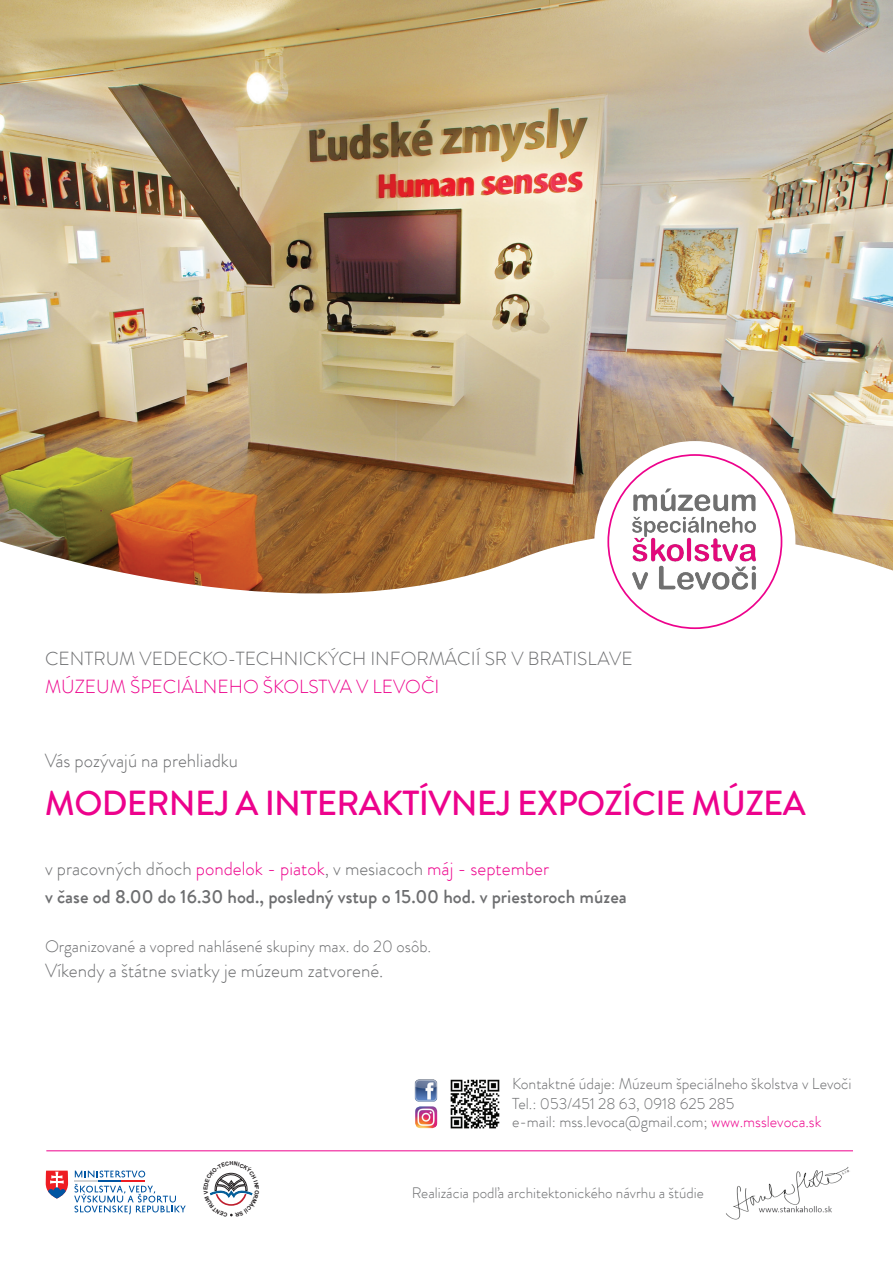
<style>
.page{position:relative;width:893px;height:1263px;background:#fff}
.page>*{position:absolute;margin:0;border:0;box-sizing:border-box;transform-origin:0 0}
.t1{font:500 34.65px "Brandon Grotesque";letter-spacing:-.02em;color:#ed028c}
.t2{font:500 18.9px/28.7px "Brandon Grotesque";color:#6d6e70}
.t3{font:300 18.9px "Brandon Grotesque";color:#6d6e70}
.t4{font:300 18.9px "Brandon Grotesque";color:#ed028c}
.t5{font:300 16.8px "Brandon Grotesque";color:#6d6e70}
.t6{font:300 15.75px/20px "Brandon Grotesque";color:#6d6e70}
.t7{font:300 15.15px "Brandon Grotesque";color:#6d6e70}
.s1{font-weight:300}
.s2{font-weight:300;color:#ed028c}
.s3{color:#ed028c}
</style>
<div class="page">
<img style="left:0;top:0;width:893px;height:447px">
<img style="left:0;top:447px;width:893px;height:147px">
<svg style="left:74px;top:1170px;width:112px;height:44px"></svg>
<svg style="left:46px;top:1170px;width:22px;height:28px"></svg>
<img style="left:726px;top:1167px;width:124px;height:53px">
<img style="left:414px;top:1079px;width:24px;height:23px">
<img style="left:415px;top:1106px;width:22px;height:22px">
<img style="left:450px;top:1079px;width:50px;height:50px">
<hr style="left:46px;top:1150px;width:807px;height:1px;background:#ed028c">
<div style="left:594px;top:441px;width:201px;height:201px;background:#fff;border-radius:50%"></div>
<img style="left:628px;top:482px;width:133px;height:115px">
<svg style="left:209px;top:1172px;width:44px;height:45px"></svg>
<p class="t3" style="left:45px;top:645px;width:589px">CENTRUM VEDECKO-TECHNICKÝCH INFORMÁCIÍ SR V BRATISLAVE</p>
<p class="t4" style="left:45px;top:674px;width:396px">MÚZEUM ŠPECIÁLNEHO ŠKOLSTVA V LEVOČI</p>
<p class="t3" style="left:45px;top:747px;width:195px">Vás pozývajú na prehliadku</p>
<h1 class="t1" style="left:45px;top:779px;width:762px">MODERNEJ A INTERAKTÍVNEJ EXPOZÍCIE MÚZEA</h1>
<p class="t2" style="left:45px;top:854px;width:583px"><span class="s1">v pracovných dňoch</span> <span class="s2">pondelok - piatok</span><span class="s1">, v mesiacoch</span> <span class="s2">máj - september<br></span>v čase od 8.00 do 16.30 hod., posledný vstup o 15.00 hod. v priestoroch múzea</p>
<p class="t5" style="left:45px;top:935px;width:388px">Organizované a vopred nahlásené skupiny max. do 20 osôb.</p>
<p class="t3" style="left:45px;top:957px;width:340px">Víkendy a štátne sviatky je múzeum zatvorené.</p>
<p class="t6" style="left:512px;top:1074px;width:341px">Kontaktné údaje: Múzeum špeciálneho školstva v Levoči<br>Tel.: 053/451 28 63, 0918 625 285</p>
<p class="t6" style="left:512px;top:1112px;width:311px">e-mail: mss.levoca@gmail.com; <span class="s3">www.msslevoca.sk</span></p>
<p class="t7" style="left:412px;top:1183px;width:293px">Realizácia podľa architektonického návrhu a štúdie</p>
</div>
